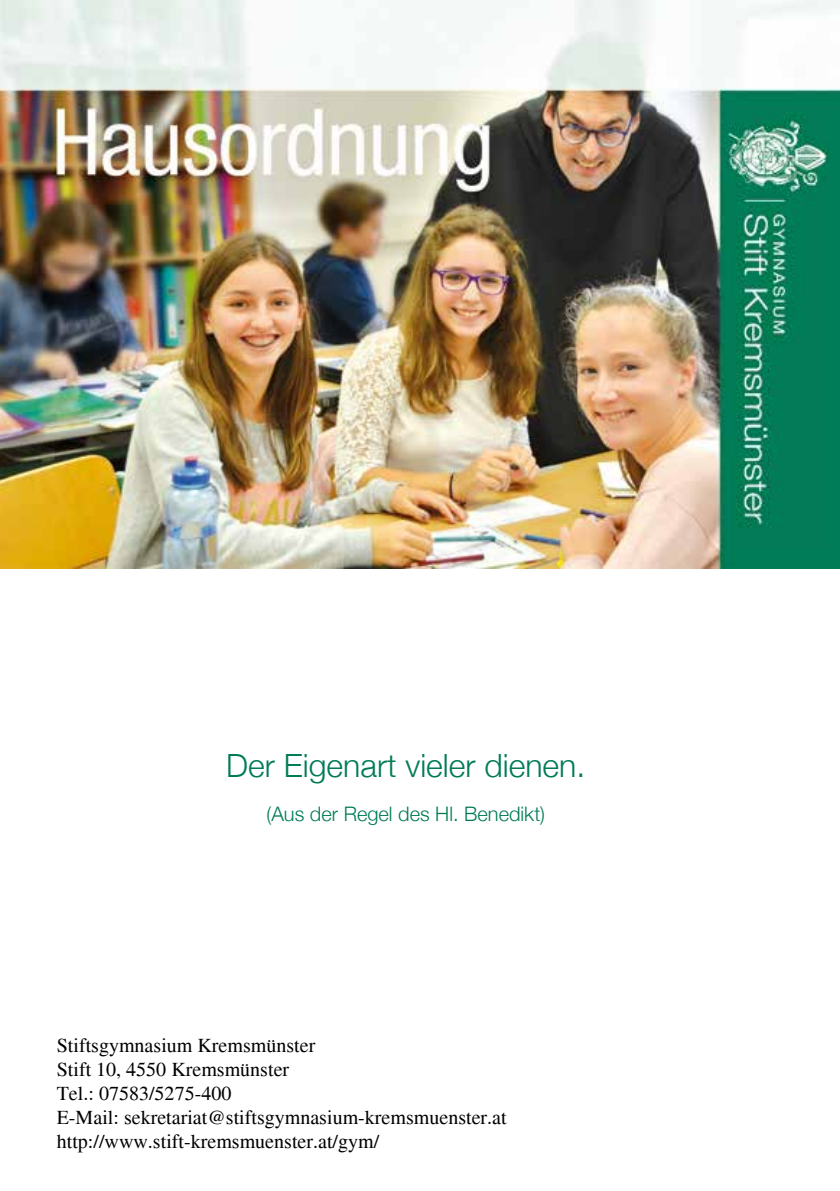
<style>
.page{position:relative;width:840px;height:1191px;background:#fff}
.page>*{position:absolute;margin:0;border:0;box-sizing:border-box;transform-origin:0 0}
.t1{font:300 32px "Helvetica Neue";color:#007b56}
.t2{font:20px/24px "Times";color:#000}
.t3{font:300 20px "Helvetica Neue";color:#007b56}
</style>
<div class="page">
<img style="left:0;top:0;width:839px;height:568px">
<h1 class="t1" style="left:226px;top:746px;width:360px">Der Eigenart vieler dienen.</h1>
<p class="t3" style="left:266px;top:801px;width:280px">(Aus der Regel des Hl. Benedikt)</p>
<p class="t2" style="left:57px;top:1033px;width:451px">Stiftsgymnasium Kremsmünster<br>Stift 10, 4550 Kremsmünster<br>Tel.: 07583/5275-400<br>E-Mail: sekretariat@stiftsgymnasium-kremsmuenster.at http://www.stift-kremsmuenster.at/gym/</p>
</div>
